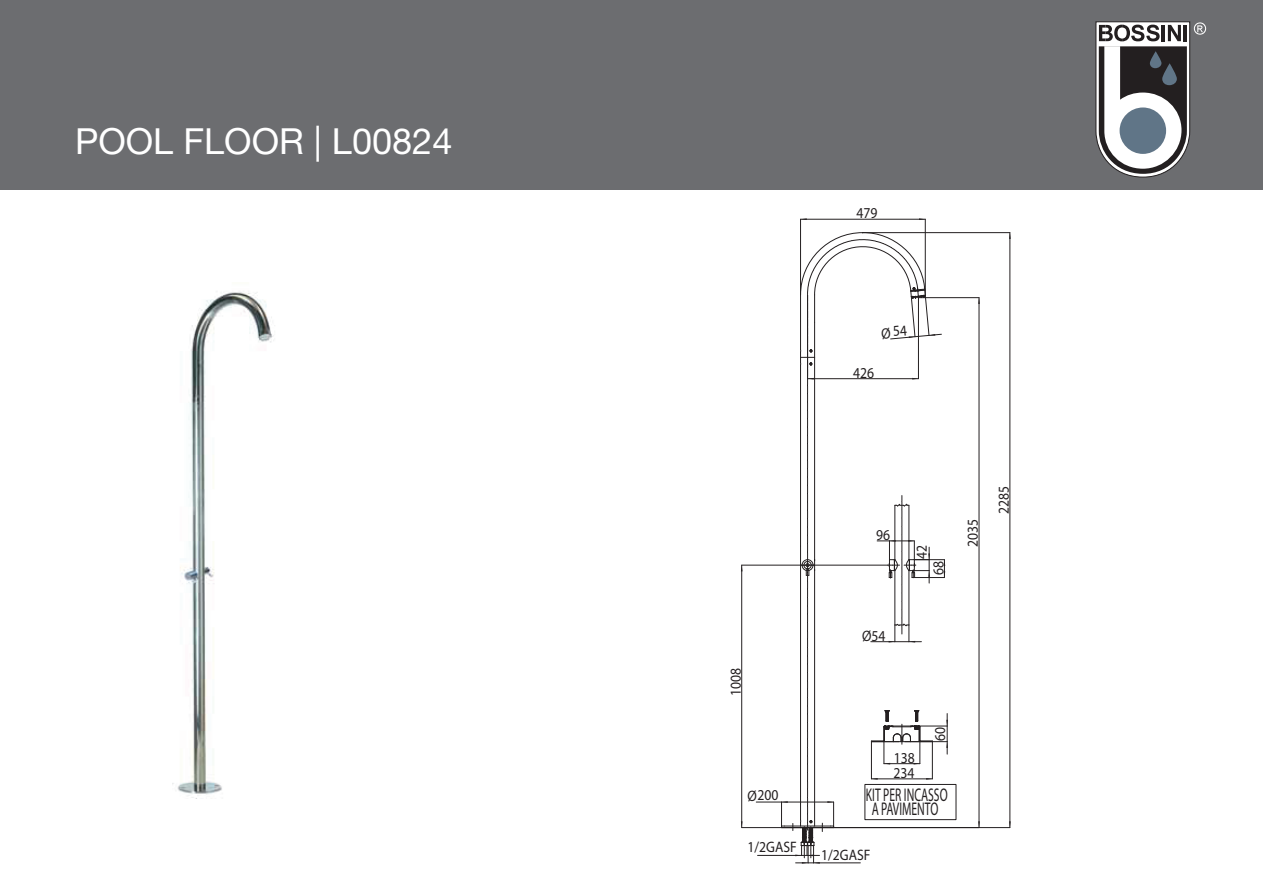
<style>
.page{position:relative;width:1263px;height:893px;background:#fff}
.page>*{position:absolute;margin:0;border:0;box-sizing:border-box;transform-origin:0 0}
.t1{font:36px "Helvetica Neue LT Std";color:#fff}
.t2{font:18.45px/14px "Myriad Pro";color:#231f20;text-align:center;scale:.63 1}
.t3{font:15.15px/15.1px "Myriad Pro";color:#231f20;scale:.9 1}
</style>
<div class="page">
<div style="left:0;top:0;width:1263px;height:189px;background:#6c6d70"></div>
<svg style="left:1095px;top:21px;width:111px;height:157px"></svg>
<hr style="left:1183px;top:25px;width:4px;height:16px;background:#231f20">
<img style="left:172px;top:292px;width:102px;height:506px">
<div style="left:865px;top:784px;width:91px;height:36px;border:1px solid #231f20"></div>
<hr style="left:800px;top:219px;width:125px;height:1px;background:#231f20">
<hr style="left:925px;top:219px;width:1px;height:76px;background:#231f20">
<hr style="left:800px;top:219px;width:1px;height:76px;background:#231f20">
<svg style="left:800px;top:218px;width:7px;height:2px"></svg>
<hr style="left:979px;top:298px;width:1px;height:530px;background:#231f20">
<hr style="left:918px;top:297px;width:61px;height:1px;background:#231f20">
<svg style="left:978px;top:298px;width:2px;height:6px"></svg>
<svg style="left:978px;top:821px;width:2px;height:6px"></svg>
<hr style="left:741px;top:565px;width:1px;height:263px;background:#231f20">
<hr style="left:742px;top:565px;width:146px;height:1px;background:#231f20">
<hr style="left:742px;top:827px;width:92px;height:1px;background:#231f20">
<hr style="left:1010px;top:233px;width:1px;height:595px;background:#231f20">
<hr style="left:781px;top:827px;width:229px;height:1px;background:#231f20">
<hr style="left:863px;top:232px;width:147px;height:1px;background:#231f20">
<svg style="left:1009px;top:233px;width:2px;height:6px"></svg>
<svg style="left:1009px;top:821px;width:2px;height:7px"></svg>
<svg style="left:756px;top:232px;width:192px;height:632px"></svg>
<h1 class="t1" style="left:75px;top:120px;width:379px">POOL FLOOR | L00824</h1>
<p class="t3" style="left:856px;top:205px;width:25px">479</p>
<p class="t3" style="left:853px;top:365px;width:25px">426</p>
<p class="t3" style="left:728px;top:696px;width:33px;rotate:-90deg">1008</p>
<p class="t3" style="left:747px;top:787px;width:36px">Ø200</p>
<p class="t3" style="left:747px;top:839px;width:56px">1/2GASF</p>
<p class="t3" style="left:876px;top:527px;width:17px">96</p>
<p class="t3" style="left:862px;top:628px;width:28px">Ø54</p>
<p class="t3" style="left:914px;top:559px;width:17px;rotate:-90deg">42</p>
<p class="t3" style="left:931px;top:575px;width:17px;rotate:-90deg">68</p>
<p class="t3" style="left:965px;top:547px;width:33px;rotate:-90deg">2035</p>
<p class="t3" style="left:996px;top:514px;width:33px;rotate:-90deg">2285</p>
<p class="t3" style="left:893px;top:750px;width:25px">138<br>234</p>
<p class="t3" style="left:932px;top:741px;width:17px;rotate:-90deg">60</p>
<p class="t2" style="left:866px;top:788px;width:131px">KIT PER INCASSO<br>A PAVIMENTO</p>
<p class="t3" style="left:821px;top:847px;width:56px">1/2GASF</p>
</div>
